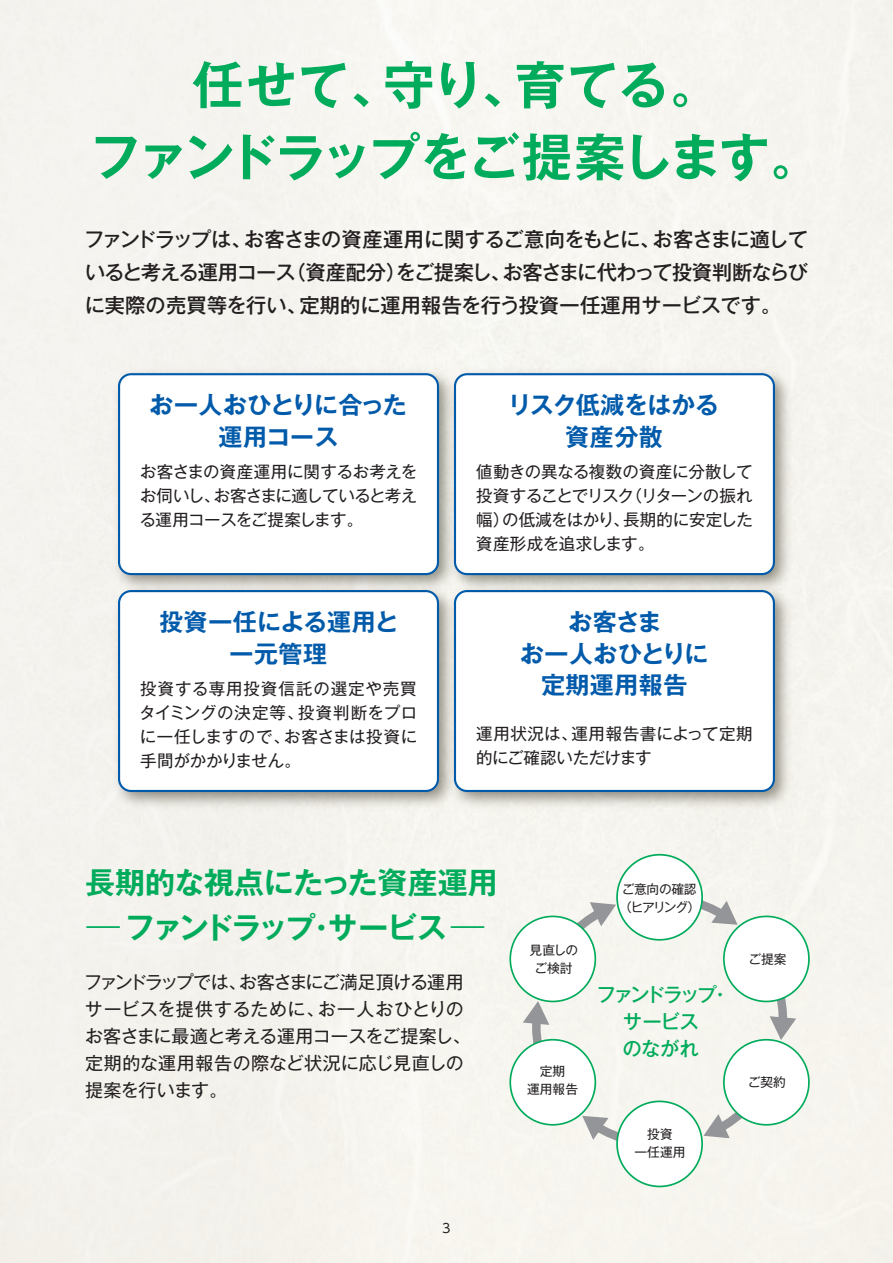
<style>
.page{position:relative;width:893px;height:1263px;background:#f5f4ef}
.page>*{position:absolute;margin:0;border:0;box-sizing:border-box;transform-origin:0 0}
.t1{font:700 51px/72px "Gothic MB101 Pro De";letter-spacing:-.045em;color:#00ab5b;text-align:center}
.t2{font:700 30px/45px "Gothic MB101 Pro De";letter-spacing:-.015em;color:#00ab5b}
.t3{font:700 24px/31.5px "Gothic MB101 Pro De";letter-spacing:.015em;color:#015aaa;text-align:center}
.t4{font:700 24px/31.5px "Gothic MB101 Pro De";letter-spacing:-.005em;color:#015aaa;text-align:center}
.t5{font:700 24px/31.5px "Gothic MB101 Pro De";letter-spacing:-.01em;color:#015aaa;text-align:center}
.t6{font:500 20.25px/33px "Gothic MB101 Pro";letter-spacing:-.01em;color:#231f20;text-align:justify}
.t7{font:500 19.5px/27px "Gothic MB101 Pro";letter-spacing:-.08em;color:#00ab5b;text-align:center}
.t8{font:18px/27px "Gothic MB101 Pro";letter-spacing:-.01em;color:#231f20}
.t9{font:16.5px/24px "Gothic MB101 Pro";letter-spacing:-.01em;color:#231f20;text-align:justify}
.t10{font:12.75px/18px "Gothic MB101 Pro";letter-spacing:-.01em;color:#231f20;text-align:center}
.t11{font:12.75px/18px "Gothic MB101 Pro";letter-spacing:-.03em;color:#231f20}
.t12{font:12.75px "UD Shin Go NT Pro";color:#231f20}
</style>
<div class="page">
<img style="left:107px;top:597px;width:336px;height:217px">
<div style="left:119px;top:591px;width:319px;height:200px;background:#fff;border-radius:12px"></div>
<div style="left:118px;top:590px;width:321px;height:202px;border:2px solid #015aaa;border-radius:12px"></div>
<img style="left:443px;top:597px;width:354px;height:217px">
<div style="left:455px;top:591px;width:319px;height:200px;background:#fff;border-radius:12px"></div>
<div style="left:454px;top:590px;width:321px;height:202px;border:2px solid #015aaa;border-radius:12px"></div>
<img style="left:107px;top:363px;width:336px;height:234px">
<div style="left:119px;top:374px;width:319px;height:200px;background:#fff;border-radius:12px"></div>
<div style="left:118px;top:373px;width:321px;height:202px;border:2px solid #015aaa;border-radius:12px"></div>
<img style="left:443px;top:363px;width:354px;height:234px">
<div style="left:455px;top:374px;width:319px;height:200px;background:#fff;border-radius:12px"></div>
<div style="left:454px;top:373px;width:321px;height:202px;border:2px solid #015aaa;border-radius:12px"></div>
<div style="left:617px;top:855px;width:85px;height:85px;background:#fff;border-radius:50%"></div>
<div style="left:616px;top:854px;width:87px;height:87px;border:2px solid #00ab5b;border-radius:50%"></div>
<div style="left:617px;top:1101px;width:85px;height:85px;background:#fff;border-radius:50%"></div>
<div style="left:616px;top:1100px;width:87px;height:87px;border:2px solid #00ab5b;border-radius:50%"></div>
<div style="left:510px;top:916px;width:85px;height:85px;background:#fff;border-radius:50%"></div>
<div style="left:509px;top:915px;width:87px;height:87px;border:2px solid #00ab5b;border-radius:50%"></div>
<div style="left:724px;top:1040px;width:85px;height:85px;background:#fff;border-radius:50%"></div>
<div style="left:723px;top:1039px;width:87px;height:86px;border:2px solid #00ab5b;border-radius:50%"></div>
<div style="left:510px;top:1040px;width:85px;height:85px;background:#fff;border-radius:50%"></div>
<div style="left:509px;top:1039px;width:87px;height:86px;border:2px solid #00ab5b;border-radius:50%"></div>
<div style="left:724px;top:916px;width:85px;height:85px;background:#fff;border-radius:50%"></div>
<div style="left:723px;top:915px;width:87px;height:87px;border:2px solid #00ab5b;border-radius:50%"></div>
<svg style="left:688px;top:890px;width:50px;height:38px"></svg>
<svg style="left:582px;top:1113px;width:50px;height:38px"></svg>
<svg style="left:766px;top:988px;width:30px;height:52px"></svg>
<svg style="left:523px;top:1001px;width:30px;height:52px"></svg>
<svg style="left:703px;top:1092px;width:60px;height:50px"></svg>
<svg style="left:556px;top:900px;width:60px;height:49px"></svg>
<h1 class="t1" style="left:90px;top:43px;width:733px">任せて、守り、育てる。<br>ファンドラップをご提案します。</h1>
<p class="t6" style="left:84px;top:221px;width:726px">ファンドラップは、お客さまの資産運用に関するご意向をもとに、お客さまに適していると考える運用コース（資産配分）をご提案し、お客さまに代わって投資判断ならびに実際の売買等を行い、定期的に運用報告を行う投資一任運用サービスです。</p>
<h3 class="t4" style="left:150px;top:387px;width:259px">お一人おひとりに合った運用コース</h3>
<p class="t9" style="left:140px;top:457px;width:279px">お客さまの資産運用に関するお考えをお伺いし、お客さまに適していると考える運用コースをご提案します。</p>
<h3 class="t3" style="left:159px;top:603px;width:241px">投資一任による運用と一元管理</h3>
<p class="t9" style="left:139px;top:674px;width:279px">投資する専用投資信託の選定や売買タイミングの決定等、投資判断をプロに一任しますので、お客さまは投資に手間がかかりません。</p>
<h3 class="t5" style="left:508px;top:387px;width:213px">リスク低減をはかる資産分散</h3>
<p class="t9" style="left:476px;top:457px;width:278px">値動きの異なる複数の資産に分散して投資することでリスク（リターンの振れ幅）の低減をはかり、長期的に安定した資産形成を追求します。</p>
<h3 class="t3" style="left:520px;top:603px;width:190px">お客さま<br>お一人おひとりに定期運用報告</h3>
<p class="t9" style="left:476px;top:719px;width:278px">運用状況は、運用報告書によって定期的にご確認いただけます</p>
<h2 class="t2" style="left:81px;top:856px;width:418px">長期的な視点にたった資産運用<sup>－</sup>ファンドラップ・サービス<sup>－</sup></h2>
<p class="t8" style="left:84px;top:966px;width:388px">ファンドラップでは、お客さまにご満足頂ける運用サービスを提供するために、お一人おひとりのお客さまに最適と考える運用コースをご提案し、定期的な運用報告の際など状況に応じ見直しの提案を行います。</p>
<p class="t12" style="left:442px;top:1217px;width:10px">3</p>
<p class="t10" style="left:530px;top:940px;width:50px">見直しのご検討</p>
<p class="t10" style="left:527px;top:1060px;width:52px">定期<br>運用報告</p>
<p class="t11" style="left:619px;top:879px;width:83px">ご意向の確認（ヒアリング）</p>
<p class="t7" style="left:596px;top:979px;width:135px">ファンドラップ・サービス<br>のながれ</p>
<p class="t10" style="left:634px;top:1123px;width:52px">投資<br>一任運用</p>
<p class="t10" style="left:749px;top:948px;width:40px">ご提案</p>
<p class="t10" style="left:748px;top:1071px;width:40px">ご契約</p>
</div>
